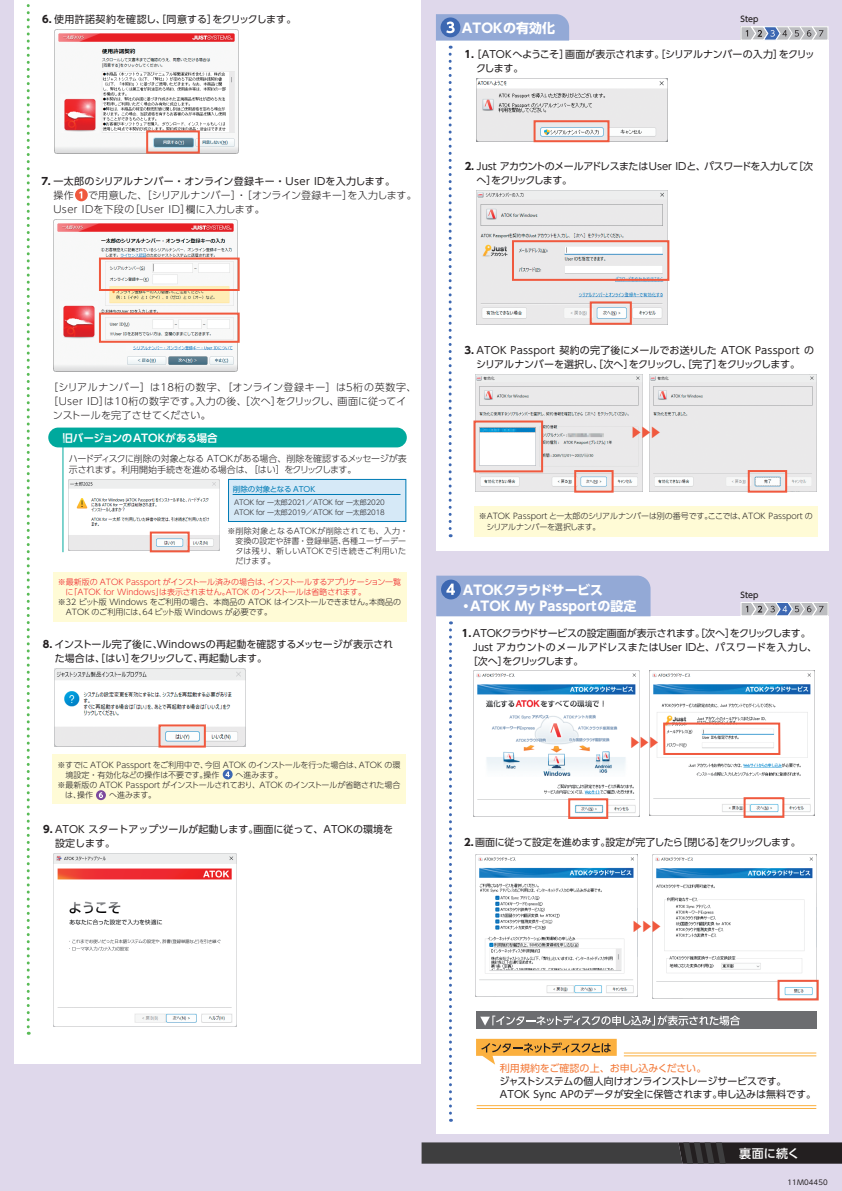
<style>
.page{position:relative;width:842px;height:1191px;background:#dfd8eb}
.page>*{position:absolute;margin:0;border:0;box-sizing:border-box;transform-origin:0 0}
.t1{font:700 13px/16px "UD Shin Go Pro";color:#fff}
.t2{font:12.1px "Koz Go Pr 6 N";color:#f0593e}
.t3{font:12px "Koz Go Pr 6 N";color:#f0593e}
.t4{font:500 12px "UD Shin Go Pro";letter-spacing:.015em;color:#fff}
.t5{font:700 10.5px "UD Shin Go Pro De";color:#fff}
.t6{font:10px/14px "UD Shin Go Pro";letter-spacing:-.005em;color:#231f20}
.t7{font:300 10px/14px "UD Shin Go Pro";letter-spacing:.02em;color:#231f20}
.t8{font:10px/14px "UD Shin Go Pro";letter-spacing:-.06em;color:#231f20}
.t9{font:10px "UD Shin Go Pro";letter-spacing:.02em;color:#231f20}
.t10{font:300 10px "UD Shin Go Pro";letter-spacing:.04em;color:#231f20}
.t11{font:10px "UD Shin Go Pro";letter-spacing:-.03em;color:#231f20}
.t12{font:10px "UD Shin Go Pro";letter-spacing:-.05em;color:#231f20}
.t13{font:10px "UD Shin Go Pro";letter-spacing:.015em;color:#231f20}
.t14{font:10px "UD Shin Go Pro";color:#f37a3a}
.t15{font:10px "UD Shin Go Pro";letter-spacing:-.12em;color:#231f20}
.t16{font:700 10px "UD Shin Go Pro";color:#231f20}
.t17{font:300 9px/11.5px "UD Shin Go Pro";letter-spacing:-.03em;color:#231f20}
.t18{font:300 8px/10px "UD Shin Go Pro";color:#231f20}
.t19{font:300 8px/10px "UD Shin Go Pro";color:#ee1d23}
.t20{font:500 8px "UD Shin Go Pro";color:#231f20}
.t21{font:7.5px "UD Shin Go Pro";color:#007bb5}
.t22{font:300 7px/10px "UD Shin Go Pro";letter-spacing:-.03em;color:#231f20}
.t23{font:7px "UD Shin Go Pro";letter-spacing:.02em;color:#231f20}
.s1{font-weight:700}
.s2{font-weight:400}
</style>
<div class="page">
<div style="left:14px;top:0;width:407px;height:1064px;background:#fff"></div>
<svg style="left:27px;top:4px;width:3px;height:1030px"></svg>
<hr style="left:0;top:41px;width:1px;height:1150px;background:#fff">
<div style="left:436px;top:41px;width:392px;height:510px;background:#fff"></div>
<svg style="left:436px;top:14px;width:133px;height:523px"></svg>
<div style="left:436px;top:616px;width:392px;height:517px;background:#fff"></div>
<svg style="left:449px;top:630px;width:3px;height:491px"></svg>
<svg style="left:436px;top:575px;width:214px;height:49px;background:#a3b5dc"></svg>
<svg style="left:422px;top:1142px;width:420px;height:21px;background:#383738"></svg>
<div style="left:741px;top:27px;width:87px;height:13px;background:#bcbdc0"></div>
<div style="left:740px;top:26px;width:88px;height:15px;border:1px solid #fff"></div>
<svg style="left:746px;top:26px;width:77px;height:15px"></svg>
<div style="left:741px;top:602px;width:87px;height:14px;background:#bcbdc0"></div>
<div style="left:740px;top:602px;width:88px;height:14px;border:1px solid #fff"></div>
<svg style="left:746px;top:602px;width:77px;height:14px"></svg>
<img style="left:53px;top:220px;width:185px;height:152px">
<div style="left:99px;top:257px;width:141px;height:34px;border:2px solid #f0593e"></div>
<div style="left:99px;top:312px;width:141px;height:31px;border:2px solid #f0593e"></div>
<svg style="left:75px;top:188px;width:13px;height:13px"></svg>
<svg style="left:79px;top:191px;width:3px;height:7px"></svg>
<img style="left:54px;top:668px;width:191px;height:78px">
<div style="left:159px;top:724px;width:47px;height:23px;border:2px solid #f0593e"></div>
<img style="left:54px;top:29px;width:184px;height:124px">
<div style="left:146px;top:130px;width:54px;height:24px;border:2px solid #f0593e"></div>
<div style="left:228px;top:479px;width:178px;height:42px;background:#d6e9f7"></div>
<div style="left:228px;top:479px;width:178px;height:42px;border:1px solid #007bb5"></div>
<hr style="left:233px;top:494px;width:167px;height:1px;background:#007bb5">
<div style="left:48px;top:427px;width:359px;height:20px;background:#00a99d;border-radius:10px"></div>
<img style="left:69px;top:479px;width:151px;height:71px">
<div style="left:150px;top:531px;width:40px;height:21px;border:2px solid #f0593e"></div>
<hr style="left:62px;top:438px;width:1px;height:114px;background:#00a99d">
<img style="left:54px;top:853px;width:182px;height:170px">
<img style="left:476px;top:78px;width:191px;height:63px">
<div style="left:534px;top:120px;width:75px;height:22px;border:2px solid #f0593e"></div>
<img style="left:476px;top:191px;width:191px;height:134px">
<div style="left:512px;top:240px;width:157px;height:41px;border:2px solid #f0593e"></div>
<div style="left:590px;top:301px;width:42px;height:24px;border:2px solid #f0593e"></div>
<img style="left:476px;top:374px;width:167px;height:118px">
<div style="left:473px;top:420px;width:70px;height:52px;border:2px solid #f0593e"></div>
<div style="left:574px;top:470px;width:40px;height:22px;border:2px solid #f0593e"></div>
<img style="left:649px;top:374px;width:167px;height:118px">
<div style="left:748px;top:470px;width:39px;height:22px;border:2px solid #f0593e"></div>
<div style="left:474px;top:506px;width:344px;height:30px;background:#fffbd6"></div>
<img style="left:473px;top:671px;width:163px;height:145px">
<img style="left:649px;top:671px;width:165px;height:144px">
<div style="left:568px;top:798px;width:40px;height:21px;border:2px solid #f0593e"></div>
<div style="left:743px;top:797px;width:41px;height:21px;border:2px solid #f0593e"></div>
<div style="left:663px;top:722px;width:117px;height:33px;border:2px solid #f0593e"></div>
<div style="left:476px;top:1012px;width:340px;height:17px;background:#6c6d70"></div>
<svg style="left:480px;top:1015px;width:260px;height:10px"></svg>
<svg style="left:476px;top:1038px;width:141px;height:26px"></svg>
<hr style="left:624px;top:1055px;width:192px;height:1px;background:#fbb03f">
<hr style="left:624px;top:1052px;width:192px;height:1px;background:#fbb03f">
<hr style="left:477px;top:1105px;width:339px;height:1px;background:#fbb03f">
<hr style="left:477px;top:1108px;width:339px;height:1px;background:#fbb03f">
<img style="left:476px;top:854px;width:162px;height:142px">
<img style="left:652px;top:854px;width:164px;height:144px">
<div style="left:777px;top:979px;width:42px;height:21px;border:2px solid #f0593e"></div>
<div style="left:53px;top:571px;width:354px;height:50px;background:#fffbd6"></div>
<div style="left:53px;top:755px;width:353px;height:49px;background:#fffbd6"></div>
<svg style="left:223px;top:769px;width:10px;height:10px"></svg>
<svg style="left:225px;top:771px;width:5px;height:6px"></svg>
<div style="left:96px;top:790px;width:10px;height:10px;background:#7c4a9d;border-radius:50%"></div>
<svg style="left:99px;top:792px;width:4px;height:6px"></svg>
<p class="t13" style="left:42px;top:11px;width:256px"><span class="s1">6.</span> 使用許諾契約を確認し、［同意する］をクリックします。</p>
<p class="t7" style="left:53px;top:173px;width:365px;text-indent:-14px"><span class="s1">７.</span> <span class="s2">一太郎のシリアルナンバー・オンライン登録キー・User IDを入力します。<br></span>操作　 で用意した、［シリアルナンバー］・［オンライン登録キー］を入力します。<br>User IDを下段の［User ID］欄に入力します。</p>
<h1 class="t1" style="left:462px;top:20px;width:95px">ATOKの有効化</h1>
<p class="t20" style="left:740px;top:13px;width:20px">Step</p>
<p class="t6" style="left:476px;top:47px;width:340px;text-indent:-4px">［ATOKへようこそ］画面が表示されます。［シリアルナンバーの入力］をクリックします。</p>
<p class="t16" style="left:463px;top:46px;width:13px">１.</p>
<p class="t8" style="left:476px;top:158px;width:338px;text-indent:-12px"><span class="s1">2.</span> Just アカウントのメールアドレスまたはUser IDと、パスワードを入力して［次へ］をクリックします。</p>
<p class="t10" style="left:48px;top:379px;width:370px">［シリアルナンバー］は18桁の数字、［オンライン登録キー］は5桁の英数字、</p>
<p class="t10" style="left:48px;top:393px;width:360px">［User ID］は10桁の数字です。入力の後、［次へ］をクリックし、画面に従ってイ</p>
<p class="t7" style="left:53px;top:408px;width:160px">ンストールを完了させてください。</p>
<h3 class="t5" style="left:62px;top:429px;width:157px">旧バージョンのATOKがある場合</h3>
<p class="t17" style="left:69px;top:452px;width:340px">ハードディスクに削除の対象となる ATOKがある場合、削除を確認するメッセージが表示されます。利用開始手続きを進める場合は、［はい］をクリックします。</p>
<p class="t21" style="left:233px;top:483px;width:84px">削除の対象となる ATOK</p>
<p class="t22" style="left:234px;top:497px;width:152px">ATOK for 一太郎2021／ATOK for 一太郎2020<br>ATOK for 一太郎2019／ATOK for 一太郎2018</p>
<p class="t18" style="left:235px;top:526px;width:174px;text-indent:-8px">※削除対象となるATOKが削除されても、入力・変換の設定や辞書・登録単語、各種ユーザーデータは残り、新しいATOKで引き続きご利用いただけます。</p>
<p class="t19" style="left:66px;top:576px;width:337px;text-indent:-8px">※最新版の ATOK Passport がインストール済みの場合は、インストールするアプリケーション一覧に「ATOK for Windows」は表示されません。ATOK のインストールは省略されます。</p>
<p class="t18" style="left:66px;top:596px;width:337px;text-indent:-8px">※32 ビット版 Windows をご利用の場合、本商品の ATOK はインストールできません。本商品の<br>ATOK のご利用には、64 ビット版 Windows が必要です。</p>
<p class="t6" style="left:55px;top:637px;width:340px;text-indent:-12px"><span class="s1">8.</span> インストール完了後に、Windowsの再起動を確認するメッセージが表示された場合は、［はい］をクリックして、再起動します。</p>
<p class="t18" style="left:57px;top:759px;width:345px">※すでに ATOK Passport をご利用中で、今回 ATOK のインストールを行った場合は、ATOK の環</p>
<p class="t18" style="left:65px;top:769px;width:219px">境設定・有効化などの操作は不要です。操作　　へ進みます。</p>
<p class="t18" style="left:57px;top:779px;width:345px">※最新版の ATOK Passport がインストールされており、ATOK のインストールが省略された場合</p>
<p class="t18" style="left:65px;top:789px;width:92px">は、操作　　へ進みます。</p>
<p class="t6" style="left:55px;top:821px;width:340px;text-indent:-12px"><span class="s1">9.</span> ATOK スタートアップツールが起動します。画面に従って、ATOKの環境を設定します。</p>
<p class="t9" style="left:463px;top:342px;width:353px"><span class="s1">３.</span> ATOK Passport 契約の完了後にメールでお送りした ATOK Passport の</p>
<p class="t8" style="left:476px;top:357px;width:325px">シリアルナンバーを選択し、［次へ］をクリックし、［完了］をクリックします。</p>
<h2 class="t2" style="left:630px;top:425px;width:33px">▶▶▶</h2>
<p class="t18" style="left:486px;top:510px;width:328px;line-height:11px;text-indent:-8px">※ATOK Passport と一太郎のシリアルナンバーは別の番号です。ここでは、ATOK Passport のシリアルナンバーを選択します。</p>
<h1 class="t1" style="left:460px;top:581px;width:178px">ATOKクラウドサービス・ATOK My Passportの設定</h1>
<p class="t20" style="left:740px;top:588px;width:20px">Step</p>
<p class="t11" style="left:462px;top:625px;width:350px"><span class="s1">1.</span> ATOKクラウドサービスの設定画面が表示されます。［次へ］をクリックします。</p>
<p class="t9" style="left:473px;top:639px;width:346px">Just アカウントのメールアドレスまたはUser IDと、パスワードを入力し、</p>
<p class="t15" style="left:468px;top:653px;width:117px">［次へ］をクリックします。</p>
<h3 class="t3" style="left:628px;top:735px;width:33px">▶▶▶</h3>
<p class="t12" style="left:464px;top:834px;width:338px"><span class="s1">2.</span> 画面に従って設定を進めます。設定が完了したら［閉じる］をクリックします。</p>
<h3 class="t3" style="left:631px;top:919px;width:33px">▶▶▶</h3>
<p class="t14" style="left:500px;top:1060px;width:208px">利用規約をご確認の上、お申し込みください。</p>
<p class="t6" style="left:499px;top:1074px;width:318px;line-height:13px">ジャストシステムの個人向けオンラインストレージサービスです。<br>ATOK Sync APのデータが安全に保管されます。申し込みは無料です。</p>
<h3 class="t4" style="left:739px;top:1143px;width:62px">裏面に続く</h3>
<p class="t23" style="left:787px;top:1176px;width:42px">11M04450</p>
</div>
